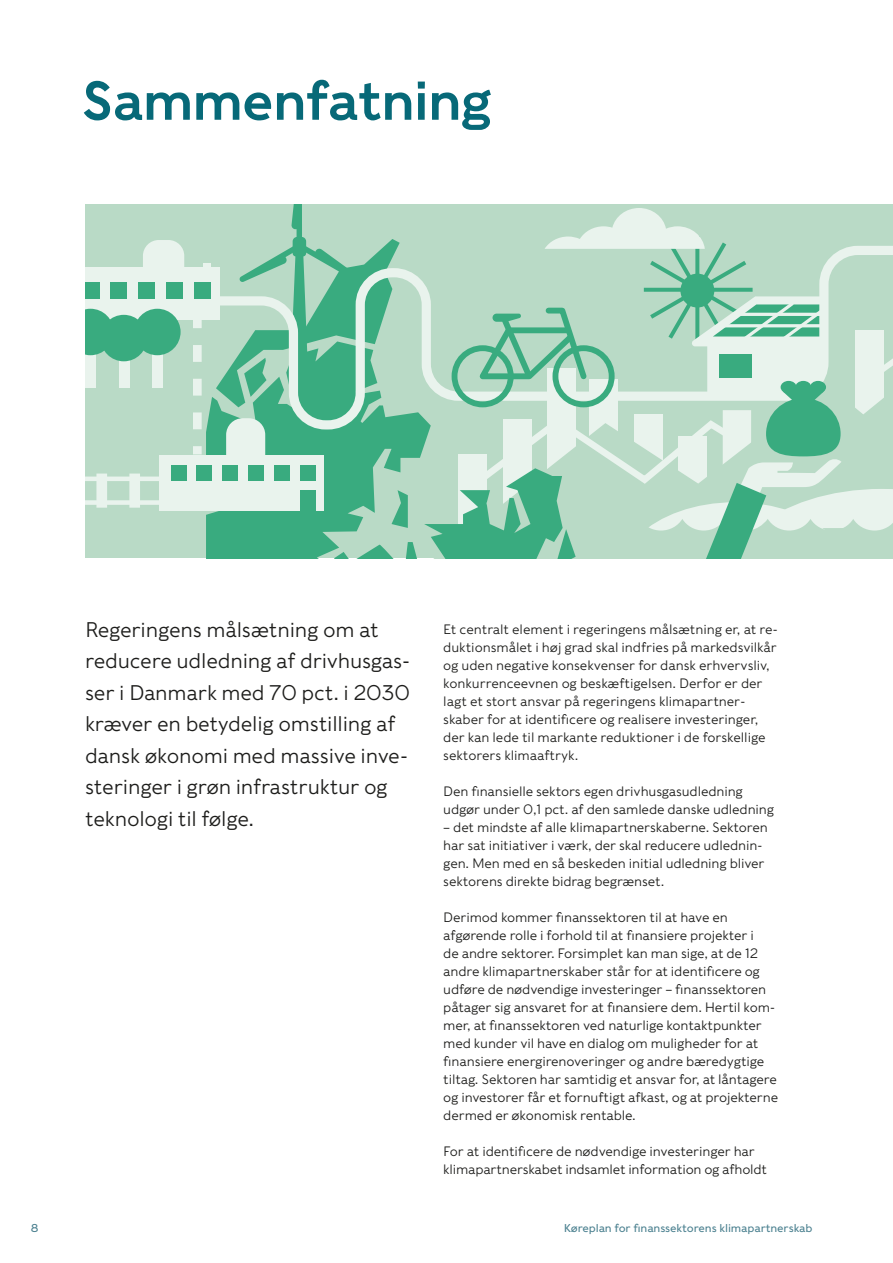
<style>
.page{position:relative;width:893px;height:1263px;background:#fff}
.page>*{position:absolute;margin:0;border:0;box-sizing:border-box;transform-origin:0 0}
.t1{font:54px "Caslons Egyptian";letter-spacing:-.02em;color:#076978}
.t2{font:300 21px/31.5px "Caslons Egyptian";letter-spacing:-.01em;color:#1d1d1b}
.t3{font:300 13.5px/18px "Caslons Egyptian";letter-spacing:-.01em;color:#1d1d1b}
.t4{font:11.25px "Caslons Egyptian";letter-spacing:-.01em;color:#4c8190}
</style>
<div class="page">
<div style="left:85px;top:204px;width:808px;height:354px;background:#b9dac6"></div>
<div style="left:143px;top:240px;width:41px;height:74px;background:#e9f3ed;border-radius:16px"></div>
<div style="left:85px;top:268px;width:134px;height:52px;background:#e9f3ed"></div>
<div style="left:194px;top:282px;width:17px;height:17px;background:#39ab7f"></div>
<div style="left:166px;top:282px;width:17px;height:17px;background:#39ab7f"></div>
<div style="left:138px;top:282px;width:17px;height:17px;background:#39ab7f"></div>
<div style="left:110px;top:282px;width:17px;height:17px;background:#39ab7f"></div>
<div style="left:85px;top:282px;width:14px;height:17px;background:#39ab7f"></div>
<div style="left:203px;top:263px;width:8px;height:9px;background:#e9f3ed"></div>
<div style="left:193px;top:320px;width:9px;height:8px;background:#e9f3ed"></div>
<svg style="left:193px;top:345px;width:9px;height:85px"></svg>
<div style="left:193px;top:446px;width:9px;height:8px;background:#e9f3ed"></div>
<div style="left:85px;top:500px;width:178px;height:5px;background:#e9f3ed"></div>
<div style="left:85px;top:476px;width:163px;height:5px;background:#e9f3ed"></div>
<div style="left:129px;top:473px;width:11px;height:35px;background:#e9f3ed"></div>
<div style="left:96px;top:473px;width:11px;height:35px;background:#e9f3ed"></div>
<div style="left:159px;top:455px;width:164px;height:56px;background:#e9f3ed"></div>
<div style="left:197px;top:465px;width:15px;height:15px;background:#39ab7f"></div>
<div style="left:171px;top:465px;width:15px;height:15px;background:#39ab7f"></div>
<div style="left:152px;top:354px;width:11px;height:34px;background:#e9f3ed"></div>
<div style="left:119px;top:354px;width:11px;height:34px;background:#e9f3ed"></div>
<div style="left:85px;top:354px;width:11px;height:34px;background:#e9f3ed"></div>
<div style="left:101px;top:315px;width:46px;height:46px;background:#39ab7f;border-radius:50%"></div>
<div style="left:134px;top:309px;width:47px;height:46px;background:#39ab7f;border-radius:50%"></div>
<svg style="left:85px;top:309px;width:29px;height:46px"></svg>
<svg style="left:216px;top:204px;width:677px;height:354px"></svg>
<h1 class="t1" style="left:82px;top:65px;width:411px">Sammenfatning</h1>
<h2 class="t2" style="left:85px;top:613px;width:327px">Regeringens målsætning om at reducere udledning af drivhusgas&shy;ser i Danmark med 70 pct. i 2030 kræver en betydelig omstilling af dansk økonomi med massive inve&shy;steringer i grøn infrastruktur og teknologi til følge.</h2>
<p class="t3" style="left:443px;top:620px;width:336px">Et centralt element i regeringens målsætning er, at re&shy;duktionsmålet i høj grad skal indfries på markedsvilkår og uden negative konsekvenser for dansk erhvervsliv, konkurrenceevnen og beskæftigelsen. Derfor er der lagt et stort ansvar på regeringens klimapartner&shy;skaber for at identificere og realisere investeringer, der kan lede til markante reduktioner i de forskellige sektorers klimaaftryk.</p>
<p class="t3" style="left:443px;top:782px;width:332px">Den finansielle sektors egen drivhusgasudledning udgør under 0,1 pct. af den samlede danske udledning</p>
<p class="t3" style="left:443px;top:818px;width:326px">– det mindste af alle klimapartnerskaberne. Sektoren har sat initiativer i værk, der skal reducere udlednin&shy;gen. Men med en så beskeden initial udledning bliver sektorens direkte bidrag begrænset.</p>
<p class="t3" style="left:443px;top:908px;width:336px">Derimod kommer finanssektoren til at have en afgørende rolle i forhold til at finansiere projekter i<br>de andre sektorer. Forsimplet kan man sige, at de 12 andre klimapartnerskaber står for at identificere og udføre de nødvendige investeringer – finanssektoren påtager sig ansvaret for at finansiere dem. Hertil kom&shy;mer, at finanssektoren ved naturlige kontaktpunkter med kunder vil have en dialog om muligheder for at finansiere energirenoveringer og andre bæredygtige tiltag. Sektoren har samtidig et ansvar for, at låntagere og investorer får et fornuftigt afkast, og at projekterne dermed er økonomisk rentable.</p>
<p class="t3" style="left:443px;top:1142px;width:325px">For at identificere de nødvendige investeringer har klimapartnerskabet indsamlet information og afholdt</p>
<p class="t4" style="left:31px;top:1220px;width:9px">8</p>
<p class="t4" style="left:564px;top:1220px;width:250px">Køreplan for finanssektorens klimapartnerskab</p>
</div>
